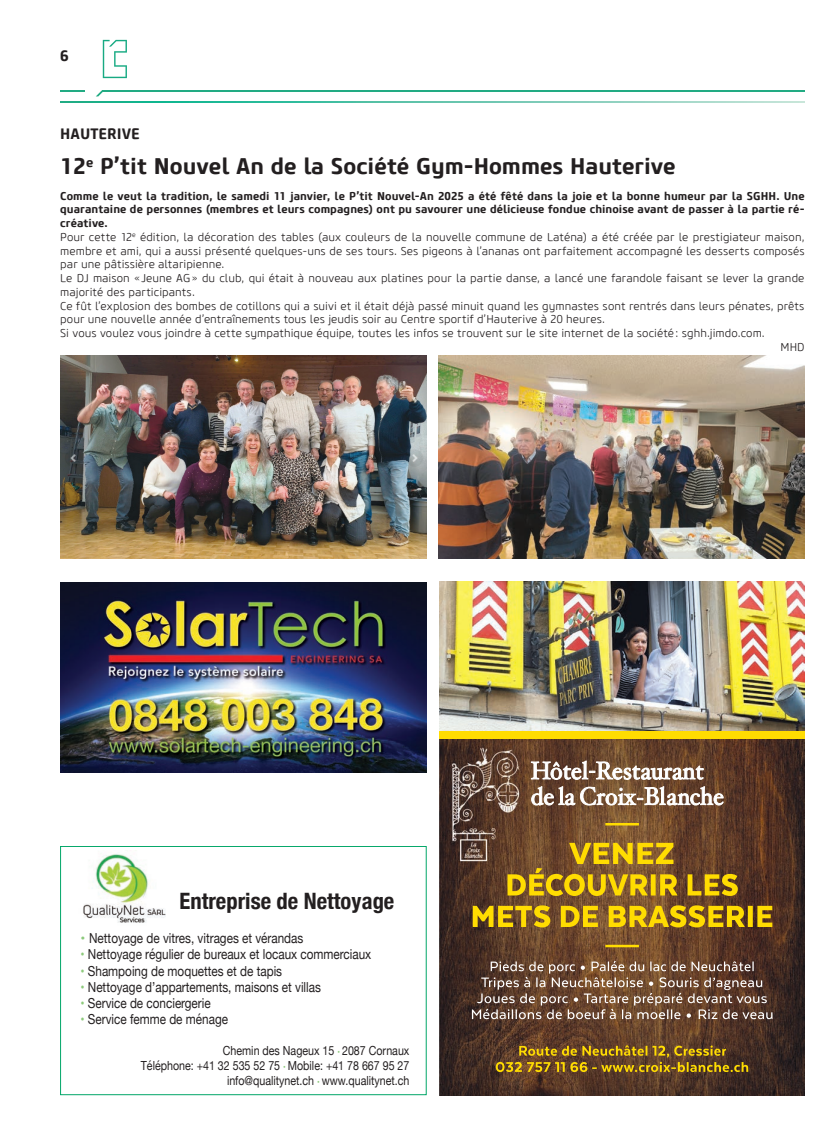
<style>
.page{position:relative;width:833px;height:1134px;background:#fff}
.page>*{position:absolute;margin:0;border:0;box-sizing:border-box;transform-origin:0 0}
.t1{font:700 condensed 22.62px "Helvetica Neue";color:#231f20}
.t2{font:700 22.5px "Core Sans M65";color:#231f20}
.t3{font:700 15px "Core Sans M65";color:#231f20}
.t4{font:13.75px "Helvetica Neue";color:#231f20;scale:.85 1}
.t5{font:12.5px/15px "Helvetica Neue";color:#231f20;text-align:right;scale:.85 1}
.t6{font:300 11.25px "Core Sans M35";letter-spacing:.005em;color:#231f20}
.t7{font:700 11.25px/13.8px "Core Sans M65";letter-spacing:.005em;color:#231f20;text-align:justify}
.s1{color:#8dca7c}
.s2{font-size:8.75px;color:#8dca7c}
</style>
<div class="page">
<svg style="left:103px;top:40px;width:24px;height:38px"></svg>
<img style="left:60px;top:355px;width:366px;height:204px">
<img style="left:438px;top:355px;width:366px;height:204px">
<svg style="left:60px;top:101px;width:744px;height:2px"></svg>
<hr style="left:102px;top:90px;width:702px;height:2px;background:#22ab83">
<hr style="left:60px;top:90px;width:25px;height:2px;background:#22ab83">
<svg style="left:96px;top:90px;width:7px;height:6px"></svg>
<img style="left:439px;top:581px;width:365px;height:514px">
<svg style="left:531px;top:786px;width:192px;height:19px"></svg>
<svg style="left:531px;top:761px;width:172px;height:19px"></svg>
<svg style="left:496px;top:1045px;width:252px;height:27px;background:#82621f"></svg>
<svg style="left:472px;top:961px;width:300px;height:58px;background:#7c5f4d"></svg>
<svg style="left:473px;top:905px;width:299px;height:22px;background:#b79316"></svg>
<svg style="left:507px;top:843px;width:231px;height:53px;background:#9c7720"></svg>
<hr style="left:605px;top:823px;width:34px;height:2px;background:#ffdc01">
<hr style="left:605px;top:945px;width:34px;height:2px;background:#ffdc01">
<div style="left:439px;top:731px;width:365px;height:8px;background:#ffdc01"></div>
<img style="left:83px;top:854px;width:83px;height:69px">
<div style="left:60px;top:846px;width:366px;height:249px;border:1px solid #00a667"></div>
<img style="left:60px;top:582px;width:366px;height:190px">
<h3 class="t3" style="left:60px;top:46px;width:10px">6</h3>
<h3 class="t3" style="left:60px;top:124px;width:81px">HAUTERIVE</h3>
<h2 class="t2" style="left:60px;top:152px;width:617px">12<sup>e</sup> P’tit Nouvel An de la Société Gym-Hommes Hauterive</h2>
<p class="t7" style="left:60px;top:189px;width:746px">Comme le veut la tradition, le samedi 11 janvier, le P’tit Nouvel-An 2025 a été fêté dans la joie et la bonne humeur par la SGHH. Une quarantaine de personnes (membres et leurs compagnes) ont pu savourer une délicieuse fondue chinoise avant de passer à la partie ré&shy;créative.</p>
<p class="t6" style="left:60px;top:230px;width:746px">Pour cette 12<sup>e</sup> édition, la décoration des tables (aux couleurs de la nouvelle commune de Laténa) a été créée par le prestigiateur maison,</p>
<p class="t6" style="left:60px;top:244px;width:746px">membre et ami, qui a aussi présenté quelques-uns de ses tours. Ses pigeons à l’ananas ont parfaitement accompagné les desserts composés</p>
<p class="t6" style="left:60px;top:257px;width:166px">par une pâtissière altaripienne.</p>
<p class="t6" style="left:60px;top:271px;width:745px">Le DJ maison «Jeune AG» du club, qui était à nouveau aux platines pour la partie danse, a lancé une farandole faisant se lever la grande</p>
<p class="t6" style="left:60px;top:285px;width:136px">majorité des participants.</p>
<p class="t6" style="left:60px;top:299px;width:746px">Ce fût l’explosion des bombes de cotillons qui a suivi et il était déjà passé minuit quand les gymnastes sont rentrés dans leurs pénates, prêts</p>
<p class="t6" style="left:60px;top:312px;width:546px">pour une nouvelle année d’entraînements tous les jeudis soir au Centre sportif d’Hauterive à 20 heures.</p>
<p class="t6" style="left:60px;top:326px;width:706px">Si vous voulez vous joindre à cette sympathique équipe, toutes les infos se trouvent sur le site internet de la société: sghh.jimdo.com.</p>
<p class="t6" style="left:780px;top:340px;width:26px">MHD</p>
<h1 class="t1" style="left:180px;top:882px;width:216px">Entreprise de Nettoyage</h1>
<p class="t4" style="left:80px;top:928px;width:264px"><span class="s1">•</span> Nettoyage de vitres, vitrages et vérandas</p>
<p class="t4" style="left:80px;top:944px;width:344px"><span class="s1">•</span> Nettoyage régulier de bureaux et locaux commerciaux</p>
<p class="t4" style="left:80px;top:961px;width:239px"><span class="s1">•</span> Shampoing de moquettes et de tapis</p>
<p class="t4" style="left:80px;top:977px;width:284px"><span class="s1">•</span> Nettoyage d’appartements, maisons et villas</p>
<p class="t4" style="left:80px;top:993px;width:155px"><span class="s1">•</span> Service de conciergerie</p>
<p class="t4" style="left:80px;top:1010px;width:175px"><span class="s1">•</span> Service femme de ménage</p>
<p class="t5" style="left:141px;top:1043px;width:317px">Chemin des Nageux 15 <span class="s2">•</span> 2087 Cornaux<br>Téléphone: +41 32 535 52 75 <span class="s2">•</span> Mobile: +41 78 667 95 27 info@qualitynet.ch <span class="s2">•</span> www.qualitynet.ch</p>
</div>
